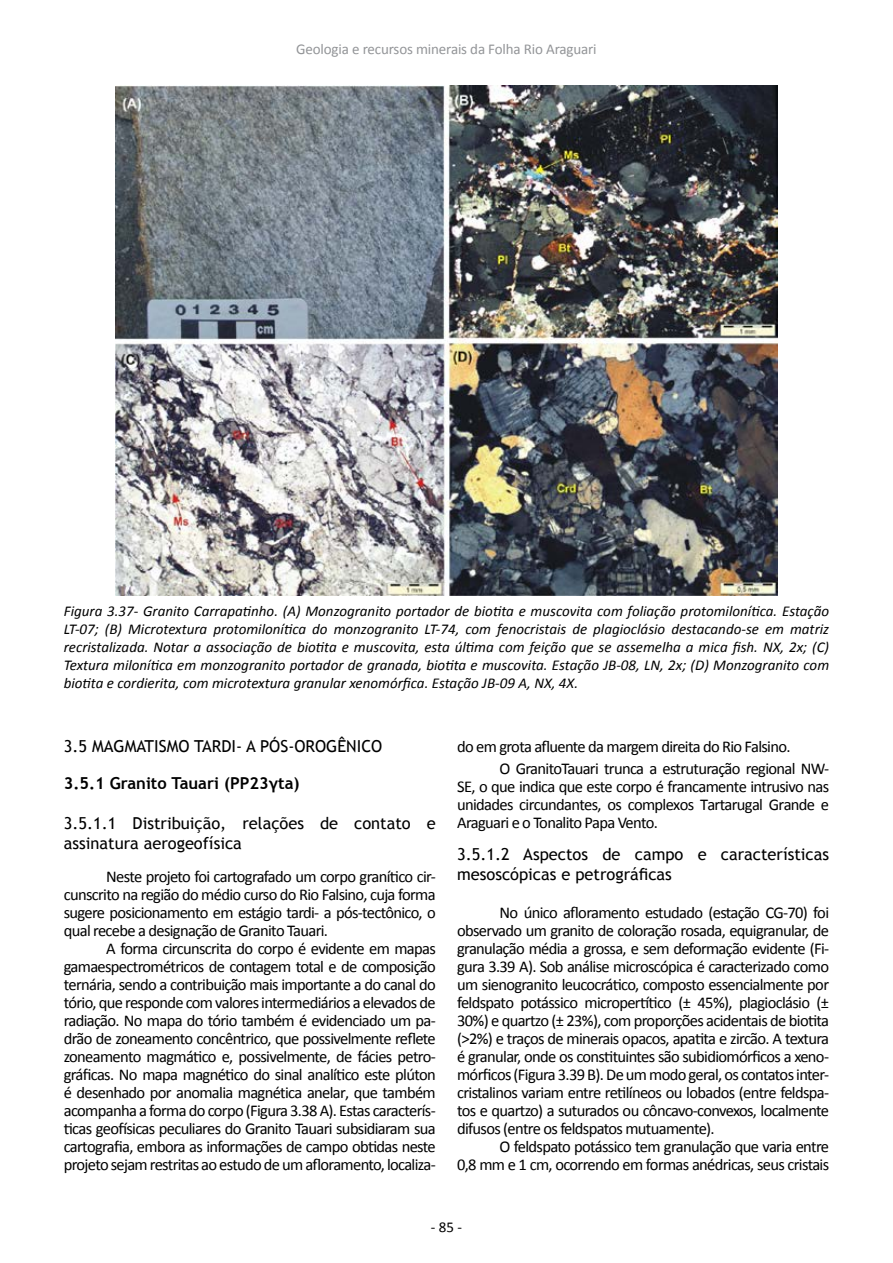
<style>
.page{position:relative;width:893px;height:1263px;background:#fff}
.page>*{position:absolute;margin:0;border:0;box-sizing:border-box;transform-origin:0 0}
.t1{font:16.5px/18px "Calibri";letter-spacing:-.04em;color:#000;text-align:justify}
.t2{font:16.5px/19.5px "Trebuchet MS";color:#000}
.t3{font:700 16.5px "Trebuchet MS";color:#000}
.t4{font:italic 15px/18px "Calibri";color:#000;text-align:justify}
.t5{font:15px "Calibri";letter-spacing:-.01em;color:#939598}
.t6{font:15px "Calibri";color:#000}
</style>
<div class="page">
<img style="left:116px;top:85px;width:661px;height:510px">
<p class="t5" style="left:296px;top:40px;width:302px">Geologia e recursos minerais da Folha Rio Araguari</p>
<p class="t4" style="left:64px;top:601px;width:767px">Figura 3.37- Granito Carrapatinho. (A) Monzogranito portador de biotita e muscovita com foliação protomilonítica. Estação LT-07; (B) Microtextura protomilonítica do monzogranito LT-74, com fenocristais de plagioclásio destacando-se em matriz recristalizada. Notar a associação de biotita e muscovita, esta última com feição que se assemelha a mica fish. NX, 2x; (C)<br>Textura milonítica em monzogranito portador de granada, biotita e muscovita. Estação JB-08, LN, 2x; (D) Monzogranito com biotita e cordierita, com microtextura granular xenomórfica. Estação JB-09 A, NX, 4X.</p>
<p class="t2" style="left:64px;top:737px;width:320px">3.5 MAGMATISMO TARDI- A PÓS-OROGÊNICO</p>
<p class="t3" style="left:64px;top:772px;width:237px">3.5.1 Granito Tauari (PP23γta)</p>
<p class="t2" style="left:64px;top:814px;width:374px">3.5.1.1 Distribuição, relações de contato e assinatura aerogeofísica</p>
<p class="t1" style="left:64px;top:867px;width:374px;text-indent:43px">Neste projeto foi cartografado um corpo granítico cir&shy;cunscrito na região do médio curso do Rio Falsino, cuja forma sugere posicionamento em estágio tardi- a pós-tectônico, o qual recebe a designação de Granito Tauari.</p>
<p class="t1" style="left:64px;top:939px;width:374px;text-indent:43px">A forma circunscrita do corpo é evidente em mapas gamaespectrométricos de contagem total e de composição ternária, sendo a contribuição mais importante a do canal do tório, que responde com valores intermediários a elevados de radiação. No mapa do tório também é evidenciado um pa&shy;drão de zoneamento concêntrico, que possivelmente reflete zoneamento magmático e, possivelmente, de fácies petro&shy;gráficas. No mapa magnético do sinal analítico este plúton é desenhado por anomalia magnética anelar, que também acompanha a forma do corpo (Figura 3.38 A). Estas caracterís&shy;ticas geofísicas peculiares do Granito Tauari subsidiaram sua cartografia, embora as informações de campo obtidas neste projeto sejam restritas ao estudo de um afloramento, localiza-</p>
<p class="t1" style="left:500px;top:735px;width:331px;line-height:21.8px;text-indent:-43px">do em grota afluente da margem direita do Rio Falsino.<br>O GranitoTauari trunca a estruturação regional NW-</p>
<p class="t1" style="left:457px;top:777px;width:373px">SE, o que indica que este corpo é francamente intrusivo nas unidades circundantes, os complexos Tartarugal Grande e Araguari e o Tonalito Papa Vento.</p>
<p class="t2" style="left:457px;top:845px;width:373px">3.5.1.2 Aspectos de campo e características mesoscópicas e petrográficas</p>
<p class="t1" style="left:457px;top:903px;width:374px;text-indent:43px">No único afloramento estudado (estação CG-70) foi observado um granito de coloração rosada, equigranular, de granulação média a grossa, e sem deformação evidente (Fi&shy;gura 3.39 A). Sob análise microscópica é caracterizado como um sienogranito leucocrático, composto essencialmente por feldspato potássico micropertítico (± 45%), plagioclásio (± 30%) e quartzo (± 23%), com proporções acidentais de biotita (&gt;2%) e traços de minerais opacos, apatita e zircão. A textura é granular, onde os constituintes são subidiomórficos a xeno&shy;mórficos (Figura 3.39 B). De um modo geral, os contatos inter&shy;cristalinos variam entre retilíneos ou lobados (entre feldspa&shy;tos e quartzo) a suturados ou côncavo-convexos, localmente difusos (entre os feldspatos mutuamente).</p>
<p class="t1" style="left:457px;top:1137px;width:374px;text-align:right">O feldspato potássico tem granulação que varia entre<br>0,8 mm e 1 cm, ocorrendo em formas anédricas, seus cristais</p>
<p class="t6" style="left:431px;top:1218px;width:33px">- 85 -</p>
</div>
